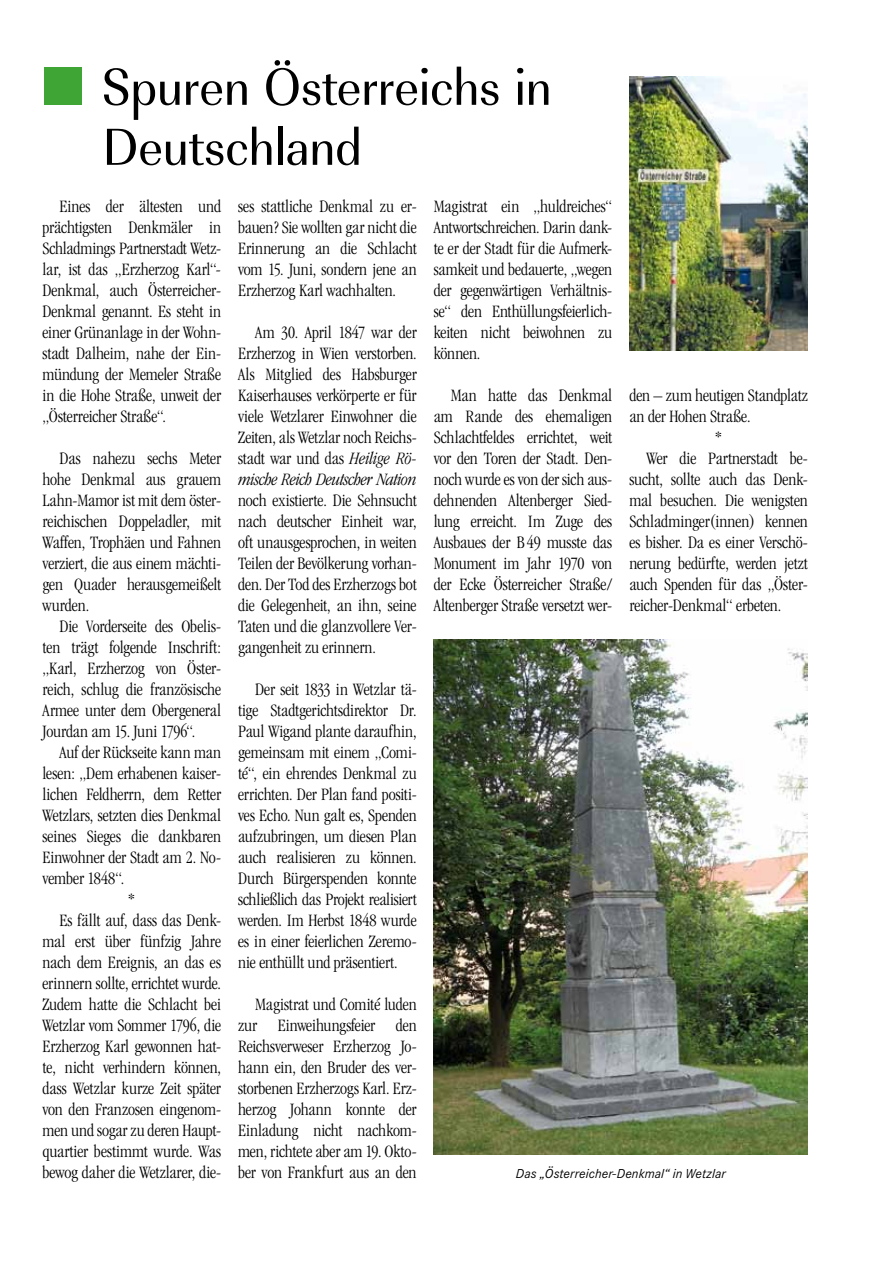
<style>
.page{position:relative;width:893px;height:1263px;background:#fff}
.page>*{position:absolute;margin:0;border:0;box-sizing:border-box;transform-origin:0 0}
.t1{font:54px/60px "URW Imperial T Regu Narr";letter-spacing:-.01em;color:#000}
.t2{font:300 condensed 18px/21px "Garamond";letter-spacing:-.005em;color:#000;text-align:justify}
.t3{font:italic 13.5px "Corporate S";letter-spacing:.005em;color:#000}
.s1{color:#3fa535}
.s2{font-style:italic}
</style>
<div class="page">
<img style="left:434px;top:639px;width:374px;height:515px">
<img style="left:629px;top:77px;width:179px;height:274px">
<h1 class="t1" style="left:102px;top:58px;width:451px;text-indent:-60px"><span class="s1">■</span> Spuren Österreichs in<br>Deutschland</h1>
<p class="t2" style="left:238px;top:196px;width:180px">ses stattliche Denkmal zu er&shy;bauen? Sie wollten gar nicht die Erinnerung an die Schlacht vom 15. Juni, sondern jene an Erzherzog Karl wachhalten.</p>
<p class="t2" style="left:238px;top:322px;width:180px;text-indent:17px">Am 30. April 1847 war der Erzherzog in Wien verstorben.<br>Als Mitglied des Habsburger Kaiserhauses verkörperte er für viele Wetzlarer Einwohner die Zeiten, als Wetzlar noch Reichs&shy;stadt war und das <span class="s2">Heilige Rö&shy;mische Reich Deutscher Nation</span></p>
<p class="t2" style="left:238px;top:490px;width:180px">noch existierte. Die Sehnsucht nach deutscher Einheit war, oft unausgesprochen, in weiten Teilen der Bevölkerung vorhan&shy;den. Der Tod des Erzherzogs bot die Gelegenheit, an ihn, seine Taten und die glanzvollere Ver&shy;gangenheit zu erinnern.</p>
<p class="t2" style="left:238px;top:679px;width:180px;text-indent:17px">Der seit 1833 in Wetzlar tä&shy;tige Stadtgerichtsdirektor Dr.<br>Paul Wigand plante daraufhin, gemeinsam mit einem „Comi&shy;té“, ein ehrendes Denkmal zu errichten. Der Plan fand positi&shy;ves Echo. Nun galt es, Spenden aufzubringen, um diesen Plan auch realisieren zu können.<br>Durch Bürgerspenden konnte schließlich das Projekt realisiert werden. Im Herbst 1848 wurde es in einer feierlichen Zeremo&shy;nie enthüllt und präsentiert.</p>
<p class="t2" style="left:238px;top:994px;width:180px;text-indent:17px">Magistrat und Comité luden zur Einweihungsfeier den Reichsverweser Erzherzog Jo&shy;hann ein, den Bruder des ver&shy;storbenen Erzherzogs Karl. Erz&shy;herzog Johann konnte der Einladung nicht nachkom&shy;men, richtete aber am 19. Okto&shy;ber von Frankfurt aus an den</p>
<p class="t2" style="left:43px;top:196px;width:180px;text-indent:17px">Eines der ältesten und prächtigsten Denkmäler in Schladmings Partnerstadt Wetz&shy;lar, ist das „Erzherzog Karl“- Denkmal, auch Österreicher-Denkmal genannt. Es steht in einer Grünanlage in der Wohn&shy;stadt Dalheim, nahe der Ein&shy;mündung der Memeler Straße in die Hohe Straße, unweit der „Österreicher Straße“.</p>
<p class="t2" style="left:43px;top:448px;width:180px;text-indent:17px">Das nahezu sechs Meter hohe Denkmal aus grauem Lahn-Mamor ist mit dem öster&shy;reichischen Doppeladler, mit Waffen, Trophäen und Fahnen verziert, die aus einem mächti&shy;gen Quader herausgemeißelt wurden.</p>
<p class="t2" style="left:43px;top:616px;width:180px;text-indent:17px">Die Vorderseite des Obelis&shy;ten trägt folgende Inschrift: „Karl, Erzherzog von Öster&shy;reich, schlug die französische Armee unter dem Obergeneral Jourdan am 15. Juni 1796“.</p>
<p class="t2" style="left:60px;top:742px;width:163px">Auf der Rückseite kann man</p>
<p class="t2" style="left:43px;top:763px;width:180px">lesen: „Dem erhabenen kaiser-</p>
<p class="t2" style="left:43px;top:784px;width:180px">lichen Feldherrn, dem Retter</p>
<p class="t2" style="left:43px;top:805px;width:180px">Wetzlars, setzten dies Denkmal</p>
<p class="t2" style="left:43px;top:826px;width:180px">seines Sieges die dankbaren</p>
<p class="t2" style="left:43px;top:847px;width:180px">Einwohner der Stadt am 2. No-</p>
<p class="t2" style="left:43px;top:868px;width:83px">vember 1848“.</p>
<p class="t2" style="left:128px;top:889px;width:9px">*</p>
<p class="t2" style="left:60px;top:910px;width:163px">Es fällt auf, dass das Denk-</p>
<p class="t2" style="left:43px;top:931px;width:180px">mal erst über fünfzig Jahre</p>
<p class="t2" style="left:43px;top:952px;width:180px">nach dem Ereignis, an das es</p>
<p class="t2" style="left:43px;top:973px;width:180px">erinnern sollte, errichtet wurde.</p>
<p class="t2" style="left:43px;top:994px;width:180px">Zudem hatte die Schlacht bei</p>
<p class="t2" style="left:43px;top:1015px;width:180px">Wetzlar vom Sommer 1796, die</p>
<p class="t2" style="left:43px;top:1036px;width:180px">Erzherzog Karl gewonnen hat-</p>
<p class="t2" style="left:43px;top:1057px;width:180px">te, nicht verhindern können,</p>
<p class="t2" style="left:43px;top:1078px;width:180px">dass Wetzlar kurze Zeit später</p>
<p class="t2" style="left:43px;top:1099px;width:180px">von den Franzosen eingenom-</p>
<p class="t2" style="left:43px;top:1120px;width:180px">men und sogar zu deren Haupt-</p>
<p class="t2" style="left:43px;top:1141px;width:180px">quartier bestimmt wurde. Was</p>
<p class="t2" style="left:43px;top:1162px;width:180px">bewog daher die Wetzlarer, die-</p>
<p class="t2" style="left:434px;top:196px;width:180px">Magistrat ein „huldreiches“ Antwortschreichen. Darin dank&shy;te er der Stadt für die Aufmerk&shy;samkeit und bedauerte, „wegen der gegenwärtigen Verhältnis&shy;se“ den Enthüllungsfeierlich&shy;keiten nicht beiwohnen zu können.</p>
<p class="t2" style="left:434px;top:385px;width:180px;text-indent:17px">Man hatte das Denkmal am Rande des ehemaligen Schlachtfeldes errichtet, weit vor den Toren der Stadt. Den&shy;noch wurde es von der sich aus&shy;dehnenden Altenberger Sied&shy;lung erreicht. Im Zuge des Ausbaues der B 49 musste das Monument im Jahr 1970 von der Ecke Österreicher Straße/ Altenberger Straße versetzt wer-</p>
<p class="t2" style="left:629px;top:385px;width:180px">den – zum heutigen Standplatz</p>
<p class="t2" style="left:629px;top:406px;width:123px">an der Hohen Straße.</p>
<p class="t2" style="left:715px;top:427px;width:9px">*</p>
<p class="t2" style="left:646px;top:448px;width:163px">Wer die Partnerstadt be-</p>
<p class="t2" style="left:629px;top:469px;width:180px">sucht, sollte auch das Denk-</p>
<p class="t2" style="left:629px;top:490px;width:180px">mal besuchen. Die wenigsten</p>
<p class="t2" style="left:629px;top:511px;width:180px">Schladminger(innen) kennen</p>
<p class="t2" style="left:629px;top:532px;width:180px">es bisher. Da es einer Verschö-</p>
<p class="t2" style="left:629px;top:553px;width:180px">nerung bedürfte, werden jetzt</p>
<p class="t2" style="left:629px;top:574px;width:180px">auch Spenden für das „Öster-</p>
<p class="t2" style="left:629px;top:595px;width:153px">reicher-Denkmal“ erbeten.</p>
<p class="t3" style="left:516px;top:1166px;width:211px">Das „Österreicher-Denkmal“ in Wetzlar</p>
</div>
